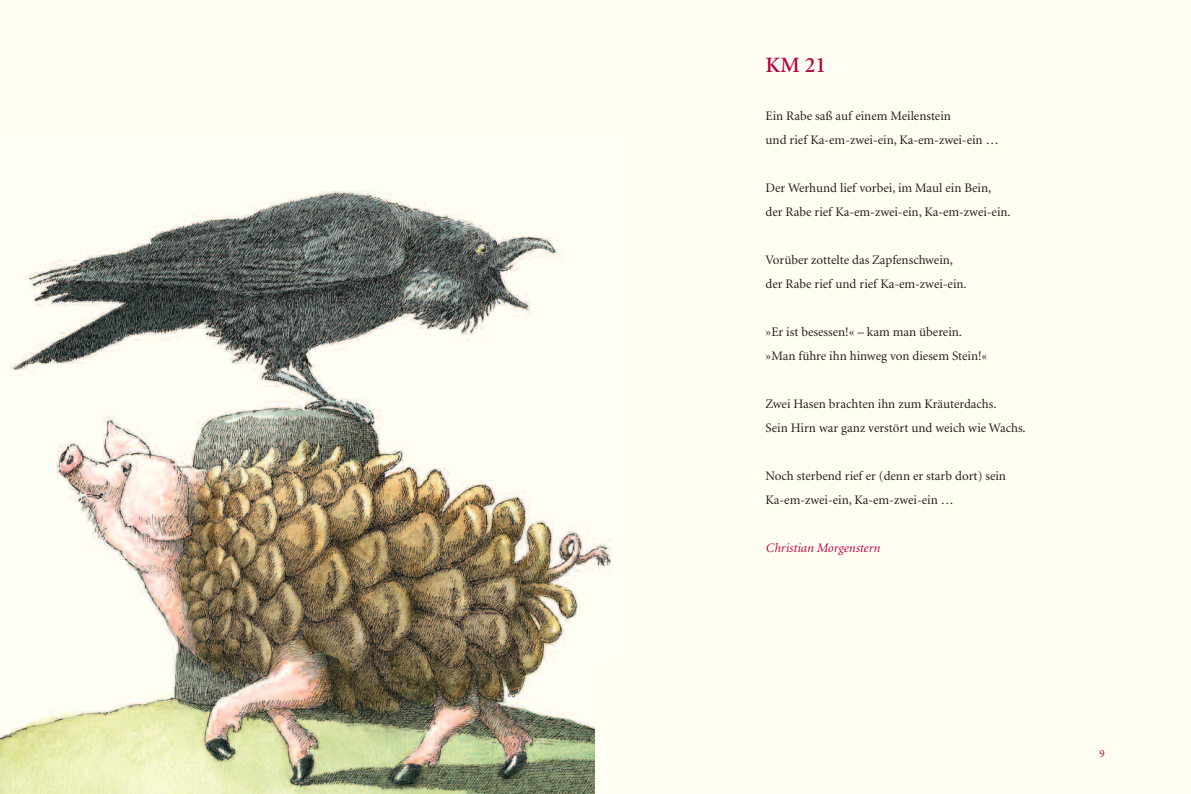
<style>
.page{position:relative;width:1191px;height:794px;background:#fff}
.page>*{position:absolute;margin:0;border:0;box-sizing:border-box;transform-origin:0 0}
.t1{font:600 22px "Minion";color:#ba0745}
.t2{font:13px/24px "Minion";color:#231f20}
.t3{font:italic 13px "Minion";color:#ba0745}
.t4{font:11px "Minion";color:#ba0745}
</style>
<div class="page">
<div style="left:595px;top:1px;width:595px;height:793px;background:#fffef2"></div>
<div style="left:0;top:1px;width:623px;height:793px;background:#fffef2"></div>
<img style="left:0;top:190px;width:611px;height:604px">
<div style="left:595px;top:658px;width:37px;height:136px;background:#fffef2"></div>
<h1 class="t1" style="left:765px;top:54px;width:62px">KM 21</h1>
<p class="t2" style="left:765px;top:104px;width:234px">Ein Rabe saß auf einem Meilenstein<br>und rief Ka-em-zwei-ein, Ka-em-zwei-ein …</p>
<p class="t2" style="left:765px;top:176px;width:247px">Der Werhund lief vorbei, im Maul ein Bein, der Rabe rief Ka-em-zwei-ein, Ka-em-zwei-ein.</p>
<p class="t2" style="left:765px;top:248px;width:203px">Vorüber zottelte das Zapfenschwein, der Rabe rief und rief Ka-em-zwei-ein.</p>
<p class="t2" style="left:765px;top:320px;width:223px">»Er ist besessen!« – kam man überein. »Man führe ihn hinweg von diesem Stein!«</p>
<p class="t2" style="left:765px;top:392px;width:261px">Zwei Hasen brachten ihn zum Kräuterdachs.<br>Sein Hirn war ganz verstört und weich wie Wachs.</p>
<p class="t2" style="left:765px;top:464px;width:242px">Noch sterbend rief er (denn er starb dort) sein<br>Ka-em-zwei-ein, Ka-em-zwei-ein …</p>
<p class="t3" style="left:765px;top:541px;width:116px">Christian Morgenstern</p>
<p class="t4" style="left:1099px;top:748px;width:7px">9</p>
</div>
